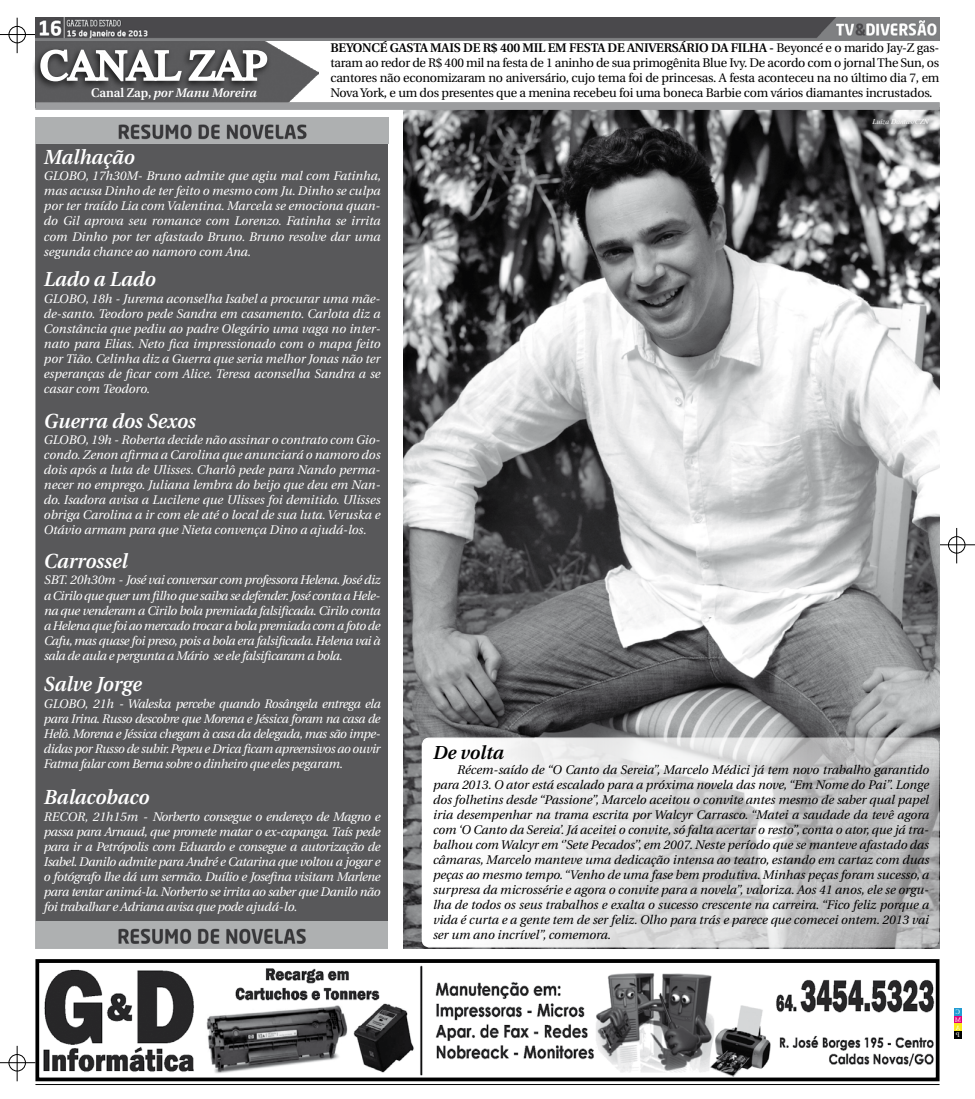
<style>
.page{position:relative;width:975px;height:1099px;background:#fff}
.page>*{position:absolute;margin:0;border:0;box-sizing:border-box;transform-origin:0 0}
.t1{font:42.5px "Times";letter-spacing:-.02em;color:#fff}
.t2{font:italic 600 20.25px "Utopia";color:#fff}
.t3{font:italic 600 18.75px "Utopia";color:#000}
.t4{font:italic 12.5px/15px "Utopia";letter-spacing:-.02em;color:#fff;text-align:justify}
.t5{font:italic 12.5px/15px "Utopia";color:#000;text-align:justify}
.t6{font:12.5px/15px "Utopia";letter-spacing:-.02em;color:#000;text-align:justify}
.t7{font:italic 600 12.5px "Utopia";color:#fff}
.t8{font:italic 7.5px "Times";color:#fff}
.s1{font-style:normal}
.s2{font-weight:600}
</style>
<div class="page">
<hr style="left:939px;top:544px;width:35px;height:1px;background:#000">
<hr style="left:956px;top:528px;width:1px;height:35px;background:#000">
<div style="left:948px;top:536px;width:17px;height:17px;border:1px solid #000;border-radius:50%"></div>
<hr style="left:0;top:34px;width:35px;height:1px;background:#000">
<hr style="left:17px;top:18px;width:1px;height:35px;background:#000">
<div style="left:9px;top:26px;width:17px;height:17px;border:1px solid #000;border-radius:50%"></div>
<hr style="left:0;top:1062px;width:35px;height:1px;background:#000">
<hr style="left:17px;top:1045px;width:1px;height:36px;background:#000">
<div style="left:9px;top:1054px;width:17px;height:17px;border:1px solid #000;border-radius:50%"></div>
<div style="left:954px;top:1008px;width:7px;height:7px;background:#219cd3"></div>
<div style="left:954px;top:1015px;width:7px;height:8px;background:#e20079"></div>
<div style="left:954px;top:1023px;width:7px;height:7px;background:#fcea1b"></div>
<div style="left:954px;top:1030px;width:7px;height:8px;background:#000"></div>
<hr style="left:35px;top:1084px;width:904px;height:1px;background:#000">
<img style="left:403px;top:110px;width:536px;height:838px">
<svg style="left:422px;top:738px;width:516px;height:208px"></svg>
<div style="left:421px;top:737px;width:517px;height:210px;border:1px solid #fff;border-radius:7px"></div>
<img style="left:43px;top:965px;width:891px;height:111px">
<div style="left:35px;top:959px;width:904px;height:122px;border:4px solid #000"></div>
<div style="left:36px;top:126px;width:351px;height:805px;background:#58585a"></div>
<img style="left:35px;top:117px;width:353px;height:27px">
<img style="left:35px;top:921px;width:353px;height:27px">
<svg style="left:864px;top:116px;width:76px;height:27px;background:#858586"></svg>
<img style="left:35px;top:40px;width:283px;height:6px">
<div style="left:31px;top:46px;width:321px;height:77px;background:#000;opacity:.75"></div>
<svg style="left:39px;top:48px;width:229px;height:35px"></svg>
<div style="left:35px;top:102px;width:904px;height:8px;background:#9c9d9f"></div>
<img style="left:35px;top:18px;width:904px;height:22px">
<h1 class="t1" style="left:40px;top:41px;width:228px">CANAL ZAP</h1>
<p class="t7" style="left:91px;top:85px;width:167px"><span class="s1">CANAL ZAP,</span> por Manu Moreira</p>
<h2 class="t2" style="left:44px;top:145px;width:92px">Malhação</h2>
<p class="t6" style="left:330px;top:40px;width:610px"><span class="s2">BEYONCÉ GASTA MAIS DE R$ 400 MIL EM FESTA DE ANIVERSÁRIO DA FILHA -</span> Beyoncé e o marido Jay-Z gas&shy;taram ao redor de R$ 400 mil na festa de 1 aninho de sua primogênita Blue Ivy. De acordo com o jornal The Sun, os cantores não economizaram no aniversário, cujo tema foi de princesas. A festa aconteceu na no último dia 7, em Nova York, e um dos presentes que a menina recebeu foi uma boneca Barbie com vários diamantes incrustados.</p>
<p class="t8" style="left:872px;top:117px;width:58px">Luiza Dantas/CZN</p>
<p class="t4" style="left:44px;top:169px;width:338px">GLOBO, 17h30M- Bruno admite que agiu mal com Fatinha, mas acusa Dinho de ter feito o mesmo com Ju. Dinho se culpa por ter traído Lia com Valentina. Marcela se emociona quan&shy;do Gil aprova seu romance com Lorenzo. Fatinha se irrita com Dinho por ter afastado Bruno. Bruno resolve dar uma segunda chance ao namoro com Ana.</p>
<h2 class="t2" style="left:44px;top:268px;width:113px">Lado a Lado</h2>
<p class="t4" style="left:44px;top:292px;width:338px">GLOBO, 18h - Jurema aconselha Isabel a procurar uma mãe&shy;de-santo. Teodoro pede Sandra em casamento. Carlota diz a Constância que pediu ao padre Olegário uma vaga no inter&shy;nato para Elias. Neto fica impressionado com o mapa feito por Tião. Celinha diz a Guerra que seria melhor Jonas não ter esperanças de ficar com Alice. Teresa aconselha Sandra a se casar com Teodoro.</p>
<h2 class="t2" style="left:44px;top:409px;width:153px">Guerra dos Sexos</h2>
<p class="t4" style="left:44px;top:432px;width:338px">GLOBO, 19h - Roberta decide não assinar o contrato com Gio&shy;condo. Zenon afirma a Carolina que anunciará o namoro dos dois após a luta de Ulisses. Charlô pede para Nando perma&shy;necer no emprego. Juliana lembra do beijo que deu em Nan&shy;do. Isadora avisa a Lucilene que Ulisses foi demitido. Ulisses obriga Carolina a ir com ele até o local de sua luta. Veruska e Otávio armam para que Nieta convença Dino a ajudá-los.</p>
<h2 class="t2" style="left:44px;top:549px;width:85px">Carrossel</h2>
<p class="t4" style="left:44px;top:573px;width:338px">SBT. 20h30m - José vai conversar com professora Helena. José diz a Cirilo que quer um filho que saiba se defender. José conta a Hele&shy;na que venderam a Cirilo bola premiada falsificada. Cirilo conta a Helena que foi ao mercado trocar a bola premiada com a foto de Cafu, mas quase foi preso, pois a bola era falsificada. Helena vai à sala de aula e pergunta a Mário se ele falsificaram a bola.</p>
<h2 class="t2" style="left:44px;top:672px;width:99px">Salve Jorge</h2>
<p class="t4" style="left:44px;top:696px;width:338px">GLOBO, 21h - Waleska percebe quando Rosângela entrega ela para Irina. Russo descobre que Morena e Jéssica foram na casa de Helô. Morena e Jéssica chegam à casa da delegada, mas são impe&shy;didas por Russo de subir. Pepeu e Drica ficam apreensivos ao ouvir Fatma falar com Berna sobre o dinheiro que eles pegaram.</p>
<h2 class="t2" style="left:44px;top:785px;width:107px">Balacobaco</h2>
<p class="t4" style="left:44px;top:809px;width:338px">RECOR, 21h15m - Norberto consegue o endereço de Magno e passa para Arnaud, que promete matar o ex-capanga. Taís pede para ir a Petrópolis com Eduardo e consegue a autorização de Isabel. Danilo admite para André e Catarina que voltou a jogar e o fotógrafo lhe dá um sermão. Duílio e Josefina visitam Marlene para tentar animá-la. Norberto se irrita ao saber que Danilo não foi trabalhar e Adriana avisa que pode ajudá-lo.</p>
<h3 class="t3" style="left:433px;top:742px;width:72px">De volta</h3>
<p class="t5" style="left:433px;top:762px;width:497px;text-indent:24px">Récem-saído de “O Canto da Sereia”, Marcelo Médici já tem novo trabalho garantido para 2013. O ator está escalado para a próxima novela das nove, “Em Nome do Pai”. Longe dos folhetins desde “Passione”, Marcelo aceitou o convite antes mesmo de saber qual papel iria desempenhar na trama escrita por Walcyr Carrasco. “Matei a saudade da tevê agora com ‘O Canto da Sereia’. Já aceitei o convite, só falta acertar o resto”, conta o ator, que já tra&shy;balhou com Walcyr em ‘’Sete Pecados’’, em 2007. Neste período que se manteve afastado das câmaras, Marcelo manteve uma dedicação intensa ao teatro, estando em cartaz com duas peças ao mesmo tempo. “Venho de uma fase bem produtiva. Minhas peças foram sucesso, a surpresa da microssérie e agora o convite para a novela”, valoriza. Aos 41 anos, ele se orgu&shy;lha de todos os seus trabalhos e exalta o sucesso crescente na carreira. “Fico feliz porque a vida é curta e a gente tem de ser feliz. Olho para trás e parece que comecei ontem. 2013 vai ser um ano incrível”, comemora.</p>
</div>
